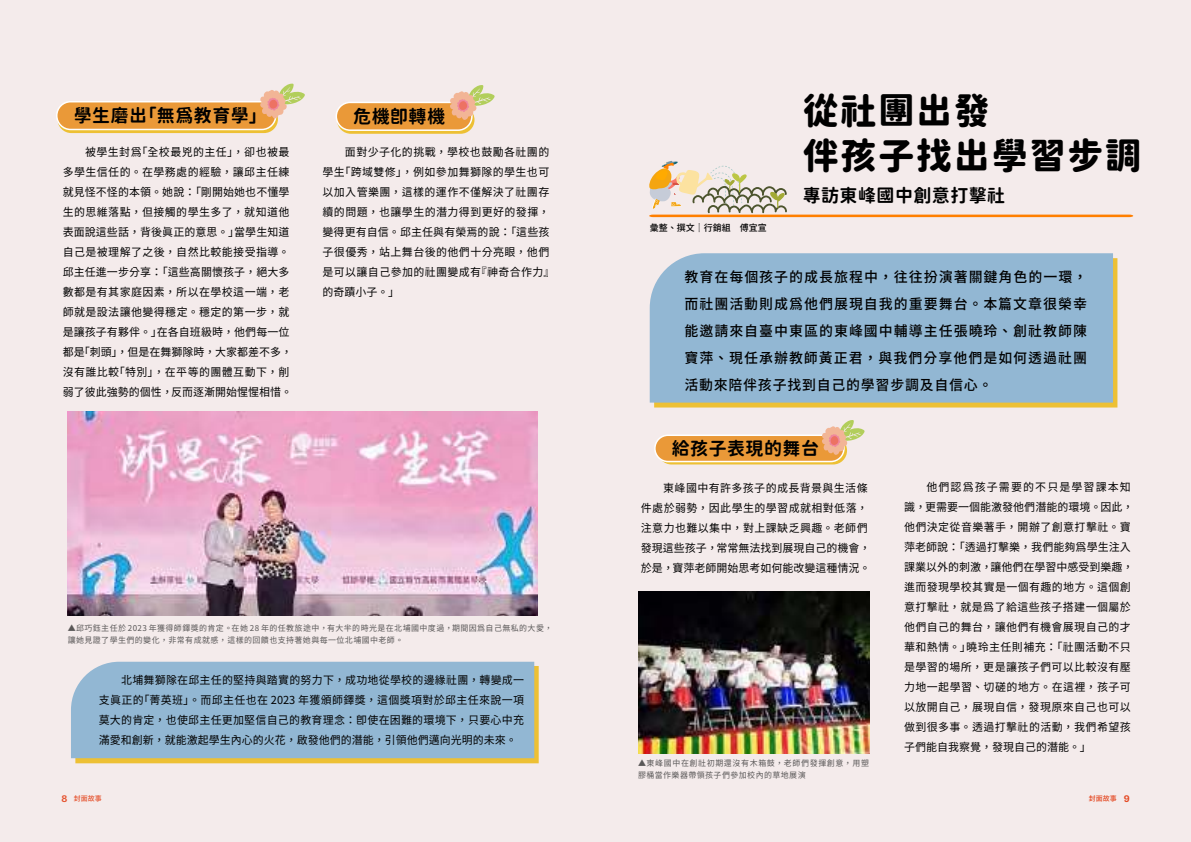
<style>
.page{position:relative;width:1191px;height:842px;background:#fff}
.page>*{position:absolute;margin:0;border:0;box-sizing:border-box;transform-origin:0 0}
.t1{font:36px/45px "Gen Sen Rounded TW H";letter-spacing:.05em;color:#000}
.t2{font:18px "Gen Sen Rounded TW B";letter-spacing:.025em;color:#000}
.t3{font:14px/27px "Gen Seki Gothic TW M";letter-spacing:.07em;color:#000;text-align:justify}
.t4{font:11px/20px "Gen Seki Gothic TW R";letter-spacing:.035em;color:#000}
.t5{font:9px "Gen Seki Gothic TW M";color:#000}
.t6{font:600 9px "Neutronic";color:#e5522e}
.t7{font:600 9px "Neutronic";color:#e44822}
.t8{font:8px/12px "Gen Seki Gothic TW R";letter-spacing:.05em;color:#595757}
.t9{font:8px/12px "Gen Seki Gothic TW R";letter-spacing:.075em;color:#595757}
.t10{font:7px "Gen Seki Gothic TW M";color:#e5522e}
.t11{font:7px "Gen Seki Gothic TW M";color:#e44822}
</style>
<div class="page">
<div style="left:595px;top:0;width:596px;height:842px;background:#f4ebeb"></div>
<div style="left:0;top:0;width:595px;height:842px;background:#f4ebeb"></div>
<svg style="left:75px;top:666px;width:463px;height:97px;background:#e8bf3b"></svg>
<div style="left:71px;top:662px;width:463px;height:96px;background:#92b7d3"></div>
<svg style="left:57px;top:105px;width:221px;height:28px"></svg>
<div style="left:57px;top:102px;width:219px;height:27px;background:#ea9938;border-radius:14px"></div>
<div style="left:56px;top:101px;width:220px;height:29px;border:2px solid #fff;border-radius:14px"></div>
<svg style="left:259px;top:84px;width:46px;height:35px"></svg>
<div style="left:337px;top:106px;width:137px;height:28px;background:#edc034;border-radius:14px"></div>
<div style="left:336px;top:102px;width:136px;height:28px;background:#ea9938;border-radius:14px"></div>
<div style="left:335px;top:102px;width:137px;height:29px;border:2px solid #fff;border-radius:14px"></div>
<svg style="left:449px;top:85px;width:45px;height:35px"></svg>
<img style="left:68px;top:412px;width:469px;height:204px">
<svg style="left:649px;top:161px;width:484px;height:56px"></svg>
<div style="left:654px;top:258px;width:463px;height:149px;background:#edc034"></div>
<div style="left:649px;top:253px;width:464px;height:150px;background:#92b7d3"></div>
<svg style="left:657px;top:437px;width:190px;height:27px"></svg>
<div style="left:655px;top:435px;width:189px;height:26px;background:#ea9938;border-radius:13px"></div>
<div style="left:654px;top:434px;width:190px;height:28px;border:2px solid #fff;border-radius:13px"></div>
<svg style="left:820px;top:420px;width:44px;height:35px"></svg>
<img style="left:638px;top:591px;width:231px;height:163px">
<h2 class="t2" style="left:74px;top:106px;width:186px">學生磨出「無為教育學」</h2>
<h2 class="t2" style="left:353px;top:106px;width:93px">危機即轉機</h2>
<p class="t4" style="left:322px;top:142px;width:228px;text-align:justify;text-indent:22px">面對少子化的挑戰，學校也鼓勵各社團的學生「跨域雙修」，例如參加舞獅隊的學生也可以加入管樂團，這樣的運作不僅解決了社團存續的問題，也讓學生的潛力得到更好的發揮，變得更有自信。邱主任與有榮焉的說：「這些孩子很優秀，站上舞台後的他們十分亮眼，他們是可以讓自己參加的社團變成有『神奇合作力』的奇蹟小子。」</p>
<p class="t4" style="left:63px;top:142px;width:231px;text-indent:22px">被學生封為「全校最兇的主任」，卻也被最多學生信任的。在學務處的經驗，讓邱主任練就見怪不怪的本領。她說：「剛開始她也不懂學生的思維落點，但接觸的學生多了，就知道他表面說這些話，背後真正的意思。」當學生知道自己是被理解了之後，自然比較能接受指導。邱主任進一步分享：「這些高關懷孩子，絕大多數都是有其家庭因素，所以在學校這一端，老師就是設法讓他變得穩定。穩定的第一步，就是讓孩子有夥伴。」在各自班級時，他們每一位都是「刺頭」，但是在舞獅隊時，大家都差不多，沒有誰比較「特別」，在平等的團體互動下，削弱了彼此強勢的個性，反而逐漸開始惺惺相惜。</p>
<p class="t8" style="left:68px;top:622px;width:486px">▲邱巧鈺主任於 2023 年獲得師鐸獎的肯定。在她 28 年的任教旅途中，有大半的時光是在北埔國中度過，期間因為自己無私的大愛，讓她見證了學生們的變化，非常有成就感，這樣的回饋也支持著她與每一位北埔國中老師。</p>
<p class="t4" style="left:99px;top:671px;width:427px;text-align:justify;text-indent:22px">北埔舞獅隊在邱主任的堅持與踏實的努力下，成功地從學校的邊緣社團，轉變成一支真正的「菁英班」。而邱主任也在 2023 年獲頒師鐸獎，這個獎項對於邱主任來說一項莫大的肯定，也使邱主任更加堅信自己的教育理念：即使在困難的環境下，只要心中充滿愛和創新，就能激起學生內心的火花，啟發他們的潛能，引領他們邁向光明的未來。</p>
<p class="t5" style="left:649px;top:223px;width:118px">彙整、撰文｜行銷組　傅宜宣</p>
<h1 class="t1" style="left:802px;top:89px;width:340px">從社團出發<br>伴孩子找出學習步調</h1>
<h2 class="t2" style="left:802px;top:185px;width:204px">專訪東峰國中創意打擊社</h2>
<p class="t3" style="left:684px;top:264px;width:404px">教育在每個孩子的成長旅程中，往往扮演著關鍵角色的一環，而社團活動則成為他們展現自我的重要舞台。本篇文章很榮幸能邀請來自臺中東區的東峰國中輔導主任張曉玲、創社教師陳寶萍、現任承辦教師黃正君，與我們分享他們是如何透過社團活動來陪伴孩子找到自己的學習步調及自信心。</p>
<h2 class="t2" style="left:672px;top:438px;width:149px">給孩子表現的舞台</h2>
<p class="t4" style="left:641px;top:478px;width:231px;text-indent:22px">東峰國中有許多孩子的成長背景與生活條件處於弱勢，因此學生的學習成就相對低落，注意力也難以集中，對上課缺乏興趣。老師們發現這些孩子，常常無法找到展現自己的機會，於是，寶萍老師開始思考如何能改變這種情況。</p>
<p class="t4" style="left:904px;top:478px;width:231px;text-indent:22px">他們認為孩子需要的不只是學習課本知識，更需要一個能激發他們潛能的環境。因此，他們決定從音樂著手，開辦了創意打擊社。寶萍老師說：「透過打擊樂，我們能夠為學生注入課業以外的刺激，讓他們在學習中感受到樂趣，進而發現學校其實是一個有趣的地方。這個創意打擊社，就是為了給這些孩子搭建一個屬於他們自己的舞台，讓他們有機會展現自己的才華和熱情。」曉玲主任則補充：「社團活動不只是學習的場所，更是讓孩子們可以比較沒有壓力地一起學習、切磋的地方。在這裡，孩子可以放開自己，展現自信，發現原來自己也可以做到很多事。透過打擊社的活動，我們希望孩子們能自我察覺，發現自己的潛能。」</p>
<p class="t9" style="left:638px;top:757px;width:233px">▲東峰國中在創社初期還沒有木箱鼓，老師們發揮創意，用塑膠桶當作樂器帶領孩子們參加校內的草地展演</p>
<p class="t6" style="left:61px;top:794px;width:7px">8</p>
<p class="t7" style="left:1124px;top:794px;width:7px">9</p>
<p class="t10" style="left:74px;top:795px;width:29px">封面故事</p>
<p class="t11" style="left:1088px;top:795px;width:29px">封面故事</p>
</div>
